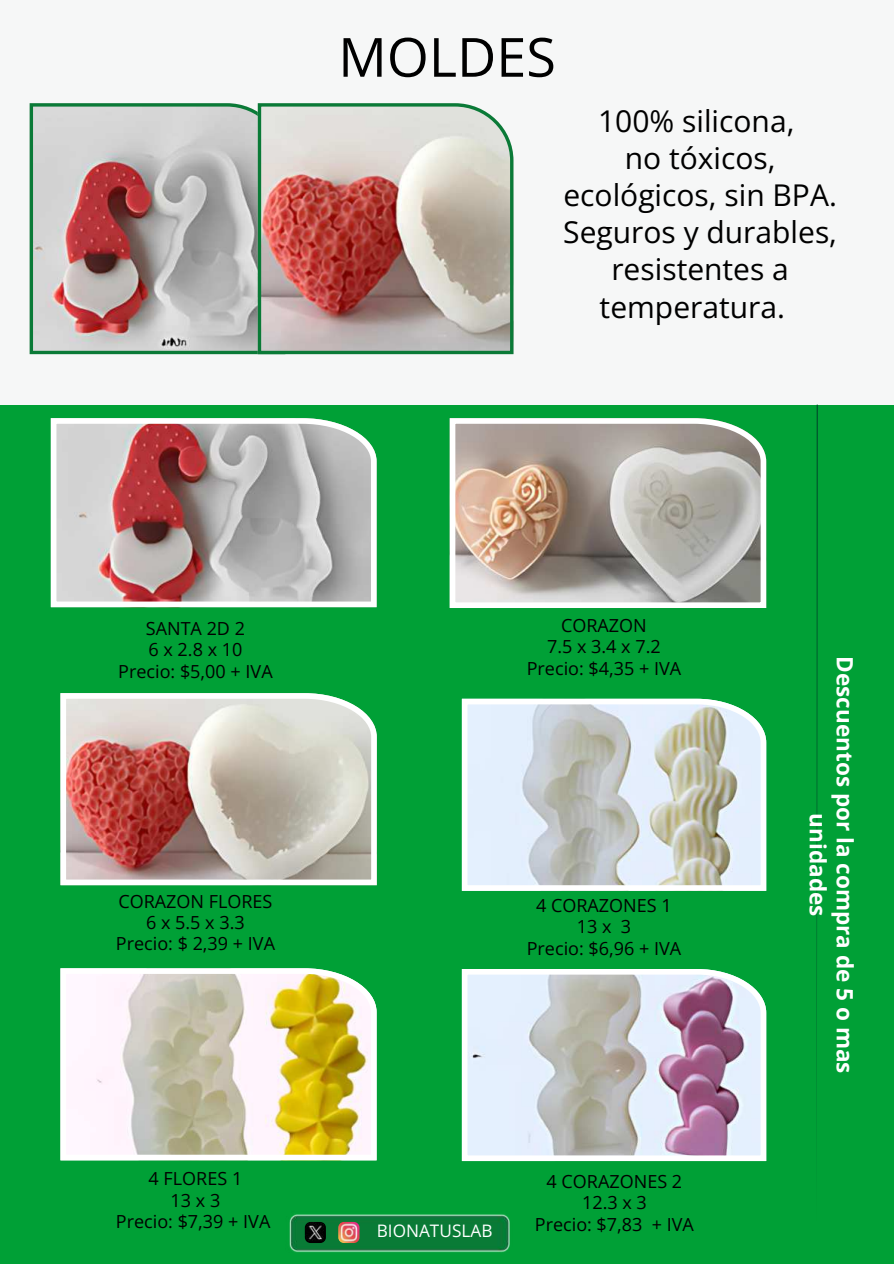
<style>
.page{position:relative;width:894px;height:1264px;background:#fff}
.page>*{position:absolute;margin:0;border:0;box-sizing:border-box;transform-origin:0 0}
.t1{font:54px "Open Sans";color:#000}
.t2{font:30px/37.2px "Open Sans";color:#000;text-align:center}
.t3{font:700 22.5px/27px "Open Sans";color:#fff;text-align:center}
.t4{font:18px/21.3px "Open Sans";color:#000;text-align:center}
.t5{font:17.25px "Open Sans";color:#fff}
</style>
<div class="page">
<div style="left:0;top:0;width:893px;height:1263px;background:#00a036"></div>
<div style="left:0;top:0;width:893px;height:404px;background:#f6f7f7"></div>
<svg style="left:30px;top:103px;width:228px;height:251px;background:#b6a9a6"></svg>
<svg style="left:449px;top:418px;width:317px;height:190px;background:#b5ada3"></svg>
<img style="left:60px;top:693px;width:316px;height:192px">
<svg style="left:60px;top:968px;width:316px;height:192px;background:#ddd4af"></svg>
<svg style="left:462px;top:698px;width:304px;height:192px;background:#cfd7d6"></svg>
<svg style="left:462px;top:969px;width:304px;height:191px;background:#cac6cf"></svg>
<svg style="left:816px;top:404px;width:1px;height:735px"></svg>
<img style="left:289px;top:1214px;width:221px;height:39px">
<img style="left:305px;top:1221px;width:21px;height:21px">
<img style="left:338px;top:1221px;width:21px;height:21px;border-radius:6px">
<svg style="left:51px;top:418px;width:325px;height:189px;background:#bbaaa9"></svg>
<img style="left:258px;top:103px;width:255px;height:251px">
<h1 class="t1" style="left:338px;top:20px;width:219px">MOLDES</h1>
<h2 class="t2" style="left:563px;top:102px;width:275px">100% silicona,<br>no tóxicos, ecológicos, sin BPA.<br>Seguros y durables, resistentes a temperatura.</h2>
<p class="t4" style="left:118px;top:617px;width:156px">SANTA 2D 2<br>6 x 2.8 x 10<br>Precio: $5,00 + IVA</p>
<p class="t4" style="left:526px;top:614px;width:156px">CORAZON<br>7.5 x 3.4 x 7.2<br>Precio: $4,35 + IVA</p>
<p class="t4" style="left:116px;top:890px;width:161px">CORAZON FLORES<br>6 x 5.5 x 3.3<br>Precio: $ 2,39 + IVA</p>
<p class="t4" style="left:526px;top:894px;width:156px">4 CORAZONES 1<br>13 x 3<br>Precio: $6,96 + IVA</p>
<p class="t4" style="left:116px;top:1167px;width:156px">4 FLORES 1<br>13 x 3<br>Precio: $7,39 + IVA</p>
<p class="t4" style="left:534px;top:1170px;width:160px">4 CORAZONES 2<br>12.3 x 3<br>Precio: $7,83 + IVA</p>
<p class="t5" style="left:376px;top:1218px;width:117px">BIONATUSLAB</p>
<p class="t3" style="left:858px;top:656px;width:419px;rotate:90deg">Descuentos por la compra de 5 o mas unidades</p>
</div>
